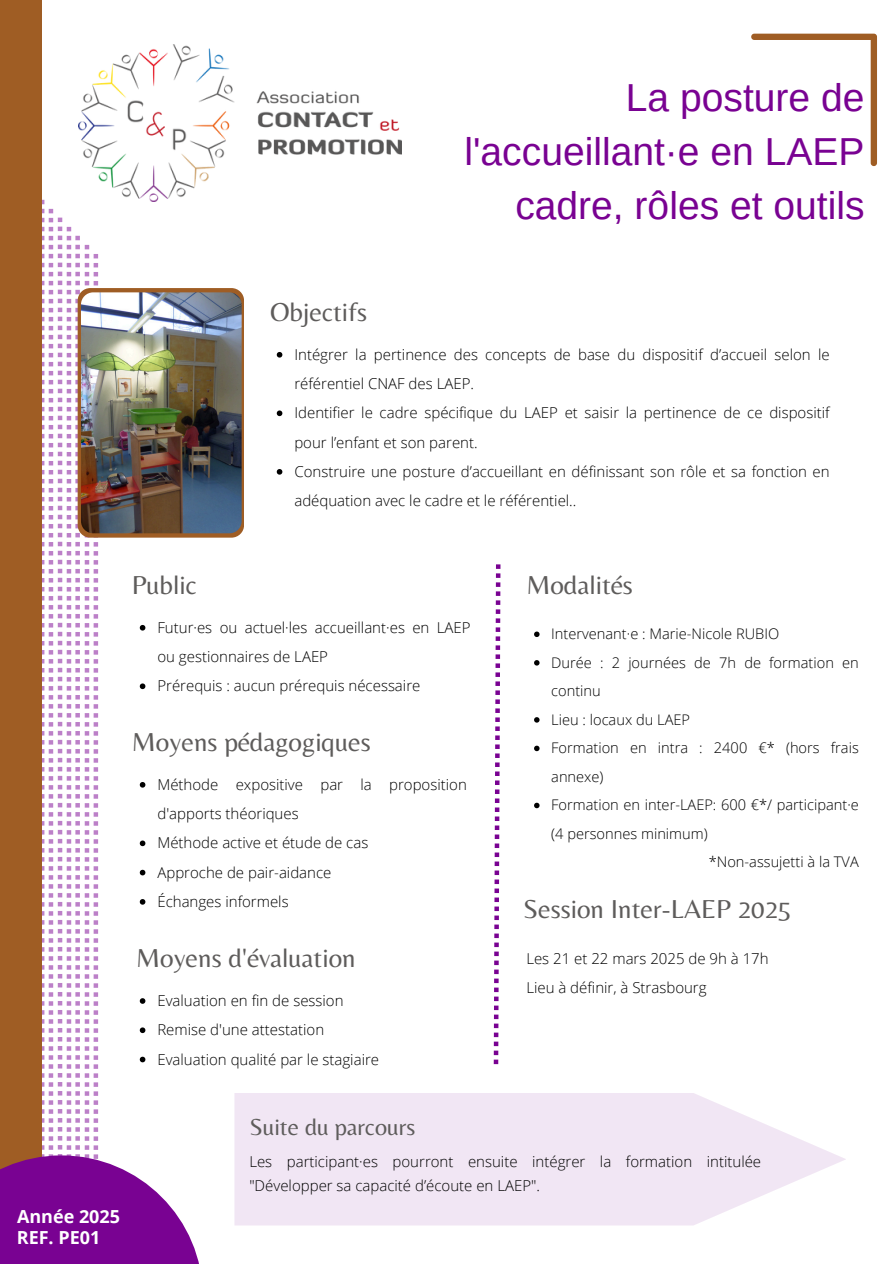
<style>
.page{position:relative;width:894px;height:1264px;background:#fff}
.page>*{position:absolute;margin:0;border:0;box-sizing:border-box;transform-origin:0 0}
.t1{font:39px/54px "Arimo";color:#790292;text-align:right}
.t2{font:27px "Belleza";color:#5e5c5b}
.t3{font:24.15px "Belleza";color:#5e5c5b}
.t4{font:700 18px "Open Sans";color:#fff}
.t5{font:300 15px/29.2px "Open Sans";color:#000}
.t6{font:300 14.55px/28.5px "Open Sans";color:#000}
</style>
<div class="page">
<svg style="left:751px;top:34px;width:125px;height:132px"></svg>
<img style="left:79px;top:45px;width:322px;height:156px">
<svg style="left:234px;top:1093px;width:612px;height:132px;background:#f2e9f5"></svg>
<svg style="left:493px;top:564px;width:7px;height:500px"></svg>
<svg style="left:41px;top:200px;width:57px;height:955px"></svg>
<svg style="left:277px;top:352px;width:5px;height:5px"></svg>
<svg style="left:277px;top:410px;width:5px;height:6px"></svg>
<svg style="left:277px;top:469px;width:5px;height:5px"></svg>
<svg style="left:140px;top:782px;width:5px;height:5px"></svg>
<svg style="left:140px;top:840px;width:5px;height:6px"></svg>
<svg style="left:140px;top:869px;width:5px;height:6px"></svg>
<svg style="left:140px;top:899px;width:5px;height:5px"></svg>
<svg style="left:140px;top:625px;width:5px;height:5px"></svg>
<svg style="left:140px;top:683px;width:5px;height:6px"></svg>
<div style="left:0;top:0;width:41px;height:1263px;background:#9f5d24"></div>
<svg style="left:0;top:1155px;width:199px;height:108px;fill:#790292"></svg>
<svg style="left:78px;top:288px;width:166px;height:249px;background:#995d2a"></svg>
<img style="left:81px;top:292px;width:160px;height:241px;border-radius:12px">
<svg style="left:534px;top:631px;width:5px;height:6px"></svg>
<svg style="left:534px;top:660px;width:5px;height:5px"></svg>
<svg style="left:534px;top:717px;width:5px;height:5px"></svg>
<svg style="left:534px;top:745px;width:5px;height:6px"></svg>
<svg style="left:534px;top:802px;width:5px;height:6px"></svg>
<svg style="left:140px;top:998px;width:5px;height:5px"></svg>
<svg style="left:140px;top:1027px;width:5px;height:6px"></svg>
<svg style="left:140px;top:1056px;width:5px;height:6px"></svg>
<p class="t1" style="left:464px;top:71px;width:401px">La posture de l'accueillant·e en LAEP cadre, rôles et outils</p>
<p class="t2" style="left:270px;top:296px;width:99px">Objectifs</p>
<p class="t5" style="left:294px;top:339px;width:536px">Intégrer la pertinence des concepts de base du dispositif d’accueil selon le référentiel CNAF des LAEP.</p>
<p class="t5" style="left:294px;top:398px;width:536px">Identifier le cadre spécifique du LAEP et saisir la pertinence de ce dispositif pour l’enfant et son parent.</p>
<p class="t5" style="left:294px;top:456px;width:536px">Construire une posture d’accueillant en définissant son rôle et sa fonction en adéquation avec le cadre et le référentiel..</p>
<p class="t2" style="left:132px;top:569px;width:66px">Public</p>
<p class="t5" style="left:157px;top:612px;width:314px">Futur·es ou actuel·les accueillant·es en LAEP ou gestionnaires de LAEP</p>
<p class="t5" style="left:157px;top:671px;width:264px">Prérequis : aucun prérequis nécessaire</p>
<h2 class="t2" style="left:132px;top:726px;width:240px">Moyens pédagogiques</h2>
<p class="t5" style="left:157px;top:769px;width:311px">Méthode expositive par la proposition d'apports théoriques</p>
<p class="t5" style="left:157px;top:828px;width:212px">Méthode active et étude de cas</p>
<p class="t5" style="left:157px;top:857px;width:175px">Approche de pair-aidance</p>
<p class="t5" style="left:157px;top:886px;width:133px">Échanges informels</p>
<p class="t2" style="left:136px;top:941px;width:221px">Moyens d'évaluation</p>
<h2 class="t5" style="left:157px;top:985px;width:188px">Evaluation en fin de session</h2>
<p class="t5" style="left:157px;top:1014px;width:168px">Remise d'une attestation</p>
<p class="t5" style="left:157px;top:1044px;width:223px">Evaluation qualité par le stagiaire</p>
<h2 class="t2" style="left:526px;top:569px;width:108px">Modalités</h2>
<p class="t6" style="left:551px;top:619px;width:229px">Intervenant·e : Marie-Nicole RUBIO</p>
<p class="t6" style="left:551px;top:648px;width:309px">Durée : 2 journées de 7h de formation en continu</p>
<p class="t6" style="left:551px;top:705px;width:140px">Lieu : locaux du LAEP</p>
<p class="t6" style="left:551px;top:733px;width:309px">Formation en intra : 2400 €* (hors frais annexe)</p>
<p class="t6" style="left:551px;top:790px;width:309px">Formation en inter-LAEP: 600 €*/ participant·e (4 personnes minimum)</p>
<p class="t6" style="left:708px;top:847px;width:151px">*Non-assujetti à la TVA</p>
<p class="t2" style="left:523px;top:893px;width:270px">Session Inter-LAEP 2025</p>
<p class="t5" style="left:526px;top:943px;width:244px">Les 21 et 22 mars 2025 de 9h à 17h</p>
<h2 class="t5" style="left:526px;top:972px;width:182px">Lieu à définir, à Strasbourg</h2>
<p class="t4" style="left:17px;top:1203px;width:104px">Année 2025</p>
<p class="t4" style="left:17px;top:1224px;width:85px">REF. PE01</p>
<p class="t3" style="left:249px;top:1112px;width:167px">Suite du parcours</p>
<h1 class="t5" style="left:249px;top:1149px;width:513px;line-height:23.7px">Les participant·es pourront ensuite intégrer la formation intitulée "Développer sa capacité d’écoute en LAEP".</h1>
</div>
